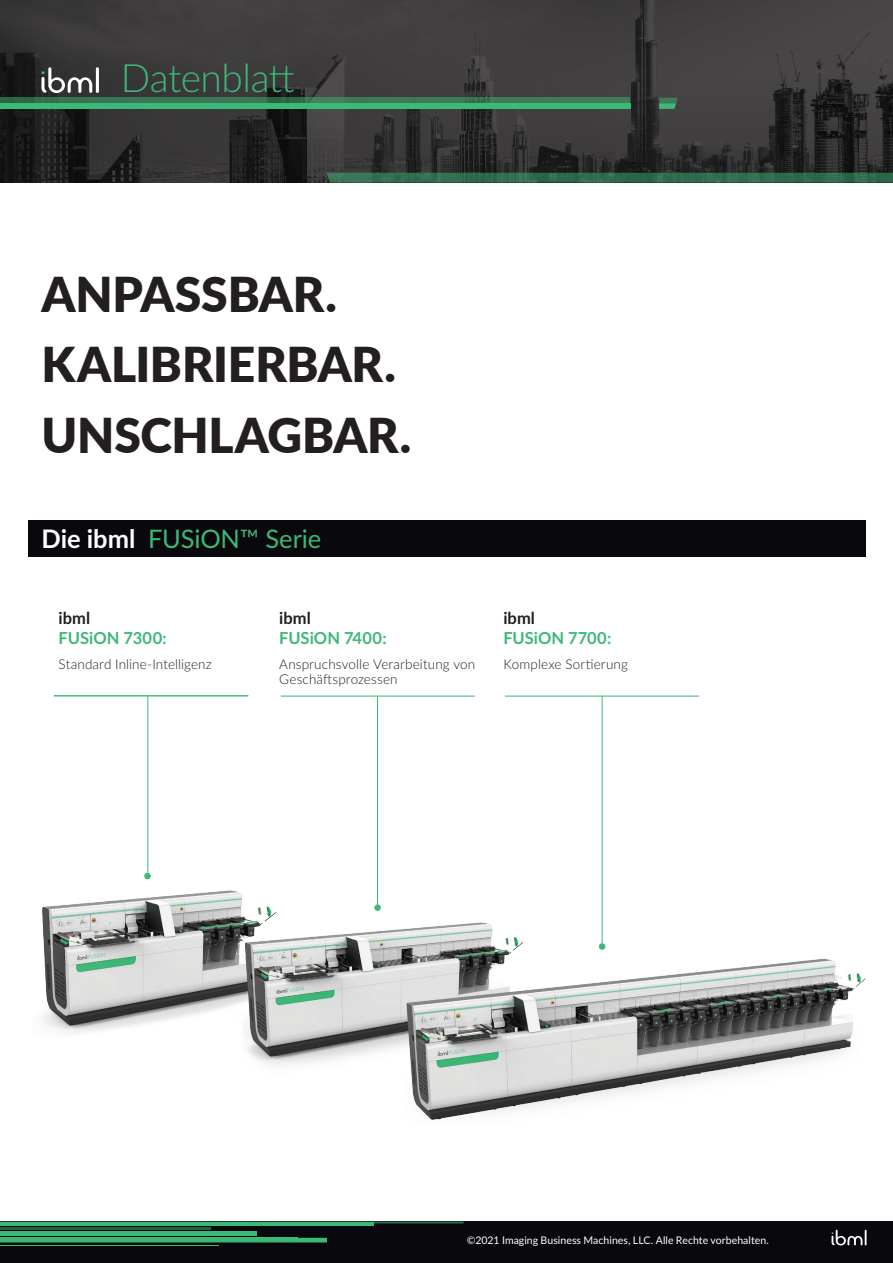
<style>
.page{position:relative;width:893px;height:1263px;background:#fff}
.page>*{position:absolute;margin:0;border:0;box-sizing:border-box;transform-origin:0 0}
.t1{font:900 48px/70.5px "Lato";letter-spacing:-.005em;color:#231f20}
.t2{font:300 39px "Lato";letter-spacing:-.015em;color:#3cb877}
.t3{font:25.5px "Lato";letter-spacing:-.005em;color:#3cb877}
.t4{font:700 16.5px "Lato";letter-spacing:.005em;color:#3cb877}
.t5{font:700 16.5px "Lato";letter-spacing:.005em;color:#231f20}
.t6{font:300 13.5px/15px "Lato";letter-spacing:.01em;color:#231f20}
.t7{font:10.5px "Lato";letter-spacing:.005em;color:#fff}
.s1{font-weight:700;color:#fff}
</style>
<div class="page">
<svg style="left:0;top:0;width:893px;height:183px;background:#373536"></svg>
<div style="left:28px;top:520px;width:837px;height:37px;background:#08080d"></div>
<div style="left:0;top:103px;width:630px;height:6px;background:#3cb877"></div>
<svg style="left:0;top:98px;width:630px;height:5px;background:#397555"></svg>
<svg style="left:659px;top:98px;width:19px;height:11px"></svg>
<svg style="left:326px;top:173px;width:567px;height:10px;background:#2f694b"></svg>
<svg style="left:41px;top:67px;width:58px;height:26px"></svg>
<div style="left:0;top:1221px;width:893px;height:42px;background:#08080d"></div>
<svg style="left:831px;top:1230px;width:35px;height:15px"></svg>
<hr style="left:0;top:1231px;width:257px;height:4px;background:#3cb877">
<hr style="left:0;top:1228px;width:210px;height:2px;background:#3cb877">
<hr style="left:0;top:1222px;width:374px;height:4px;background:#3cb877">
<svg style="left:0;top:1221px;width:464px;height:2px"></svg>
<svg style="left:0;top:1238px;width:327px;height:4px"></svg>
<hr style="left:0;top:1238px;width:298px;height:3px;background:#3cb877">
<hr style="left:0;top:1245px;width:219px;height:1px;background:#3cb877">
<hr style="left:54px;top:695px;width:194px;height:1px;background:#3cb877">
<hr style="left:147px;top:696px;width:1px;height:180px;background:#3cb877">
<hr style="left:281px;top:696px;width:194px;height:1px;background:#3cb877">
<hr style="left:377px;top:696px;width:1px;height:212px;background:#3cb877">
<hr style="left:505px;top:696px;width:194px;height:1px;background:#3cb877">
<hr style="left:602px;top:696px;width:1px;height:250px;background:#3cb877">
<img style="left:42px;top:871px;width:824px;height:249px">
<h2 class="t2" style="left:121px;top:51px;width:175px">Datenblatt</h2>
<h1 class="t1" style="left:41px;top:257px;width:371px">ANPASSBAR.<br>KALIBRIERBAR.<br>UNSCHLAGBAR.</h1>
<h3 class="t3" style="left:41px;top:520px;width:281px"><span class="s1">Die ibml</span> FUSiON™ Serie</h3>
<p class="t5" style="left:59px;top:606px;width:33px">ibml</p>
<p class="t4" style="left:59px;top:626px;width:110px">FUSiON 7300:</p>
<p class="t6" style="left:59px;top:656px;width:155px">Standard Inline-Intelligenz</p>
<p class="t5" style="left:279px;top:606px;width:33px">ibml</p>
<p class="t4" style="left:279px;top:626px;width:109px">FUSiON 7400:</p>
<p class="t6" style="left:279px;top:656px;width:198px">Anspruchsvolle Verarbeitung von<br>Geschäftsprozessen</p>
<p class="t5" style="left:503px;top:606px;width:33px">ibml</p>
<p class="t4" style="left:503px;top:626px;width:109px">FUSiON 7700:</p>
<p class="t6" style="left:503px;top:656px;width:126px">Komplexe Sortierung</p>
<p class="t7" style="left:467px;top:1233px;width:303px">©2021 Imaging Business Machines, LLC. Alle Rechte vorbehalten.</p>
</div>
